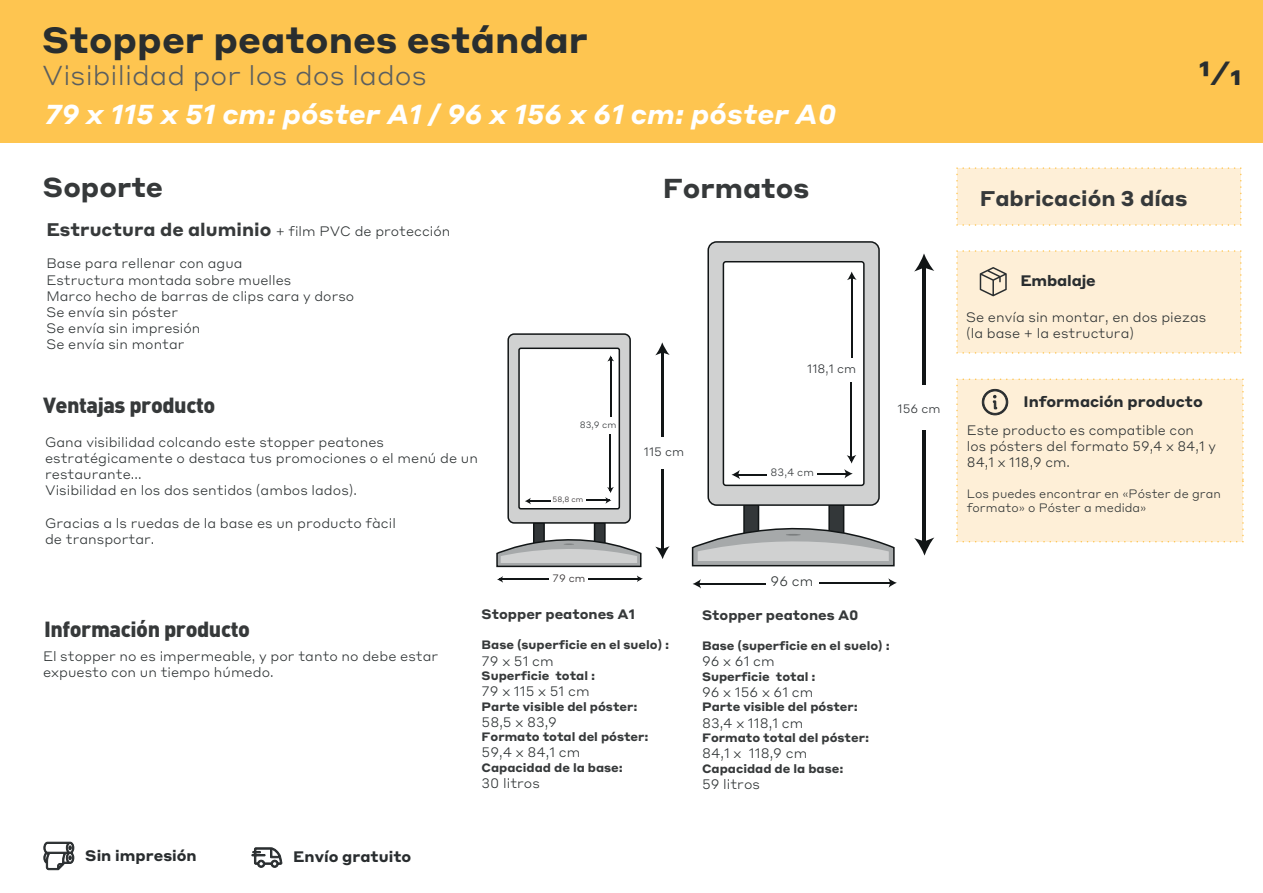
<style>
.page{position:relative;width:1263px;height:893px;background:#fff}
.page>*{position:absolute;margin:0;border:0;box-sizing:border-box;transform-origin:0 0}
.t1{font:700 36px "Styrene A";letter-spacing:.005em;color:#292e2f}
.t2{font:700 33px "Styrene A";color:#292e2f}
.t3{font:italic 700 27px "Styrene A";letter-spacing:.005em;color:#fff}
.t4{font:300 27px "Styrene A";letter-spacing:.005em;color:#5a5e5f}
.t5{font:700 27px "Styrene A";color:#36393a}
.t6{font:900 21.6px "DIN Pro";letter-spacing:-.02em;color:#36393a}
.t7{font:700 21px "Styrene A";color:#36393a}
.t8{font:700 18px "Styrene A";color:#36393a}
.t9{font:700 15px "Styrene A";color:#292d2f}
.t10{font:300 13.5px/16.2px "Styrene A";color:#292e2f}
.t11{font:700 13.5px "Styrene A";color:#36393a}
.t12{font:700 12px "Styrene A";color:#36393a}
.t13{font:300 12px/14.4px "Styrene A";letter-spacing:.005em;color:#292e2f}
.t14{font:300 12px "Styrene A";color:#2a2e31}
.t15{font:300 10.5px "Styrene A";color:#2a2e31}
.t16{font:300 10.5px "Styrene A";color:#231f20}
.t17{font:300 9px "Styrene A";color:#2a2e31}
.t18{font:300 7.5px "Styrene A";color:#231f20}
.s1{font-weight:300;font-size:13.5px;color:#292e2f}
</style>
<div class="page">
<div style="left:0;top:0;width:1263px;height:142px;background:#fec550"></div>
<div style="left:956px;top:167px;width:286px;height:59px;background:#feefd7"></div>
<div style="left:956px;top:250px;width:286px;height:104px;background:#feefd7"></div>
<div style="left:956px;top:378px;width:288px;height:165px;background:#feefd7"></div>
<svg style="left:251px;top:847px;width:31px;height:21px"></svg>
<svg style="left:43px;top:842px;width:31px;height:28px"></svg>
<div style="left:508px;top:334px;width:122px;height:189px;background:#d0d1d1;border-radius:6px"></div>
<div style="left:507px;top:333px;width:124px;height:191px;border:2px solid #111516;border-radius:6px"></div>
<svg style="left:496px;top:523px;width:146px;height:45px"></svg>
<div style="left:519px;top:348px;width:100px;height:161px;background:#fff;border-radius:2px"></div>
<div style="left:518px;top:348px;width:102px;height:161px;border:2px solid #111516;border-radius:2px"></div>
<hr style="left:661px;top:469px;width:3px;height:85px;background:#111516">
<svg style="left:655px;top:546px;width:15px;height:13px"></svg>
<hr style="left:661px;top:347px;width:3px;height:90px;background:#111516">
<svg style="left:655px;top:342px;width:15px;height:13px"></svg>
<hr style="left:610px;top:435px;width:1px;height:56px;background:#111516">
<hr style="left:610px;top:358px;width:1px;height:59px;background:#111516">
<svg style="left:607px;top:355px;width:7px;height:6px"></svg>
<svg style="left:586px;top:487px;width:28px;height:17px"></svg>
<hr style="left:527px;top:500px;width:23px;height:2px;background:#111516">
<svg style="left:525px;top:498px;width:6px;height:6px"></svg>
<hr style="left:588px;top:578px;width:53px;height:1px;background:#111516">
<svg style="left:637px;top:575px;width:6px;height:7px"></svg>
<hr style="left:499px;top:579px;width:50px;height:1px;background:#111516">
<svg style="left:497px;top:576px;width:6px;height:7px"></svg>
<div style="left:708px;top:242px;width:171px;height:263px;background:#d0d1d1;border-radius:8px"></div>
<div style="left:707px;top:241px;width:173px;height:265px;border:2px solid #111516;border-radius:8px"></div>
<svg style="left:691px;top:505px;width:204px;height:62px"></svg>
<div style="left:723px;top:262px;width:141px;height:223px;background:#fff;border-radius:3px"></div>
<div style="left:723px;top:261px;width:142px;height:225px;border:2px solid #111516;border-radius:3px"></div>
<hr style="left:922px;top:431px;width:4px;height:118px;background:#111516">
<svg style="left:914px;top:537px;width:20px;height:19px"></svg>
<hr style="left:922px;top:260px;width:4px;height:125px;background:#111516">
<svg style="left:914px;top:253px;width:20px;height:19px"></svg>
<hr style="left:850px;top:382px;width:2px;height:78px;background:#111516">
<hr style="left:851px;top:275px;width:2px;height:83px;background:#111516">
<svg style="left:847px;top:272px;width:10px;height:8px"></svg>
<hr style="left:817px;top:473px;width:32px;height:2px;background:#111516">
<svg style="left:844px;top:455px;width:12px;height:23px"></svg>
<hr style="left:735px;top:474px;width:32px;height:1px;background:#111516">
<svg style="left:731px;top:470px;width:9px;height:9px"></svg>
<hr style="left:820px;top:582px;width:74px;height:2px;background:#111516">
<svg style="left:888px;top:578px;width:9px;height:10px"></svg>
<hr style="left:696px;top:583px;width:69px;height:2px;background:#111516">
<svg style="left:693px;top:579px;width:8px;height:9px"></svg>
<h1 class="t1" style="left:42px;top:9px;width:547px">Stopper peatones estándar</h1>
<h3 class="t4" style="left:42px;top:53px;width:386px">Visibilidad por los dos lados</h3>
<h3 class="t3" style="left:45px;top:91px;width:793px">79 x 115 x 51 cm: póster A1 / 96 x 156 x 61 cm: póster A0</h3>
<h3 class="t5" style="left:43px;top:164px;width:122px">Soporte</h3>
<h3 class="t8" style="left:46px;top:214px;width:405px">Estructura de aluminio <span class="s1">+ film PVC de protección</span></h3>
<p class="t10" style="left:46px;top:254px;width:309px">Base para rellenar con agua<br>Estructura montada sobre muelles<br>Marco hecho de barras de clips cara y dorso<br>Se envía sin póster<br>Se envía sin impresión<br>Se envía sin montar</p>
<h3 class="t6" style="left:43px;top:391px;width:174px">Ventajas producto</h3>
<p class="t10" style="left:45px;top:433px;width:434px">Gana visibilidad colcando este stopper peatones estratégicamente o destaca tus promociones o el menú de un restaurante...<br>Visibilidad en los dos sentidos (ambos lados).</p>
<p class="t10" style="left:45px;top:514px;width:352px">Gracias a ls ruedas de la base es un producto fàcil de transportar.</p>
<h3 class="t5" style="left:663px;top:165px;width:148px">Formatos</h3>
<p class="t17" style="left:580px;top:417px;width:38px">83,9 cm</p>
<p class="t18" style="left:552px;top:493px;width:32px">58,8 cm</p>
<p class="t14" style="left:644px;top:442px;width:42px">115 cm</p>
<p class="t14" style="left:807px;top:359px;width:51px">118,1 cm</p>
<p class="t15" style="left:771px;top:463px;width:45px">83,4 cm</p>
<p class="t14" style="left:897px;top:398px;width:45px">156 cm</p>
<h3 class="t6" style="left:44px;top:614px;width:207px">Información producto</h3>
<p class="t10" style="left:43px;top:647px;width:397px">El stopper no es impermeable, y por tanto no debe estar expuesto con un tiempo húmedo.</p>
<p class="t16" style="left:553px;top:569px;width:34px">79 cm</p>
<p class="t11" style="left:482px;top:602px;width:155px">Stopper peatones A1</p>
<p class="t12" style="left:482px;top:635px;width:189px">Base (superficie en el suelo) :</p>
<p class="t10" style="left:482px;top:652px;width:74px">79 x 51 cm</p>
<p class="t12" style="left:482px;top:665px;width:115px">Superficie total :</p>
<p class="t10" style="left:482px;top:682px;width:110px">79 x 115 x 51 cm</p>
<p class="t12" style="left:482px;top:696px;width:158px">Parte visible del póster:</p>
<p class="t10" style="left:482px;top:713px;width:77px">58,5 x 83,9</p>
<p class="t12" style="left:482px;top:727px;width:169px">Formato total del póster:</p>
<p class="t10" style="left:482px;top:743px;width:100px">59,4 x 84,1 cm</p>
<p class="t12" style="left:482px;top:757px;width:143px">Capacidad de la base:</p>
<p class="t10" style="left:482px;top:774px;width:60px">30 litros</p>
<p class="t10" style="left:771px;top:571px;width:44px">96 cm</p>
<p class="t11" style="left:702px;top:603px;width:158px">Stopper peatones A0</p>
<p class="t12" style="left:702px;top:636px;width:189px">Base (superficie en el suelo) :</p>
<p class="t10" style="left:702px;top:652px;width:74px">96 x 61 cm</p>
<p class="t12" style="left:702px;top:666px;width:115px">Superficie total :</p>
<p class="t10" style="left:702px;top:683px;width:113px">96 x 156 x 61 cm</p>
<p class="t12" style="left:702px;top:697px;width:158px">Parte visible del póster:</p>
<p class="t10" style="left:702px;top:714px;width:103px">83,4 x 118,1 cm</p>
<p class="t12" style="left:702px;top:727px;width:169px">Formato total del póster:</p>
<p class="t10" style="left:702px;top:744px;width:107px">84,1 x 118,9 cm</p>
<p class="t12" style="left:702px;top:758px;width:143px">Capacidad de la base:</p>
<p class="t10" style="left:702px;top:775px;width:59px">59 litros</p>
<p class="t9" style="left:85px;top:842px;width:113px">Sin impresión</p>
<p class="t9" style="left:293px;top:844px;width:119px">Envío gratuito</p>
<h2 class="t2" style="left:1199px;top:45px;width:44px">1⁄1</h2>
<h3 class="t7" style="left:980px;top:181px;width:209px">Fabricación 3 días</h3>
<p class="t9" style="left:1020px;top:268px;width:77px">Embalaje</p>
<p class="t10" style="left:966px;top:308px;width:242px">Se envía sin montar, en dos piezas (la base + la estructura)</p>
<p class="t9" style="left:1023px;top:389px;width:181px">Información producto</p>
<p class="t10" style="left:967px;top:421px;width:251px">Este producto es compatible con los pósters del formato 59,4 x 84,1 y<br>84,1 x 118,9 cm.</p>
<p class="t13" style="left:967px;top:485px;width:255px">Los puedes encontrar en «Póster de gran formato» o Póster a medida»</p>
</div>
